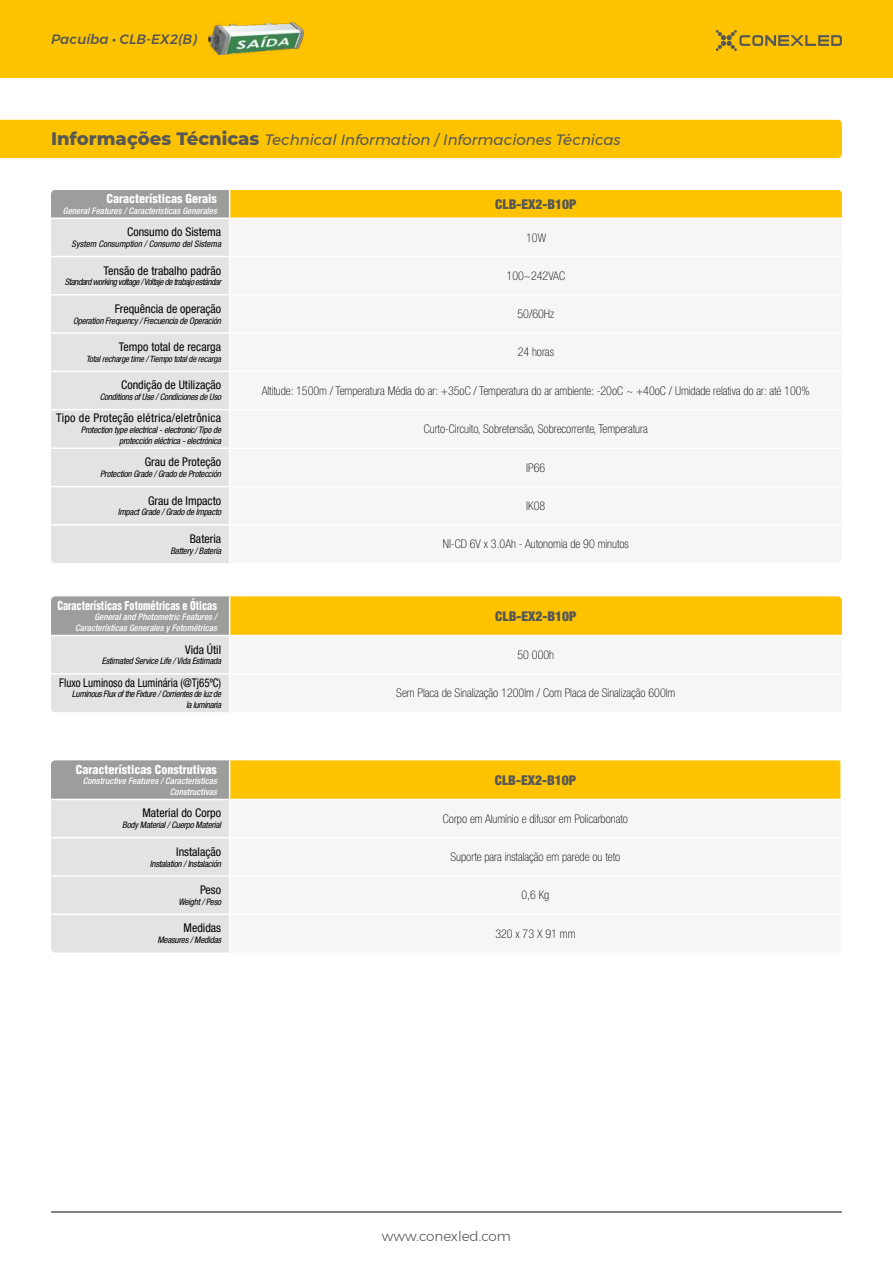
<style>
.page{position:relative;width:893px;height:1263px;background:#fff}
.page>*{position:absolute;margin:0;border:0;box-sizing:border-box;transform-origin:0 0}
.t1{font:italic 15px "Montserrat";color:#575756}
.t2{font:900 condensed 13.5px "Helvetica Neue LT Std";color:#575756}
.t3{font:italic 500 13.5px "Montserrat";color:#575756}
.t4{font:300 13.5px "Montserrat";color:#575756}
.t5{font:100 condensed 12px "Helvetica Neue LT Std";color:#000}
.t6{font:condensed 12px "Helvetica Neue LT Std";color:#000}
.t7{font:900 condensed 12px "Helvetica";color:#fff}
.t8{font:900 condensed 12px "Helvetica";color:#fff;scale:.85 1}
.t9{font:condensed 12px "Helvetica Neue LT Std";letter-spacing:.02em;color:#000}
.t10{font:condensed 12px "Helvetica Neue LT Std";color:#000;scale:.91 1}
.t11{font:italic condensed 9px/10.8px "Helvetica Neue LT Std";letter-spacing:-.025em;color:#000;text-align:right}
.t12{font:italic 500 condensed 9px/10.8px "Helvetica Neue";color:#fff;text-align:right}
.t13{font:italic condensed 9px "Helvetica Neue LT Std";letter-spacing:-.05em;color:#000}
.t14{font:italic condensed 9px "Helvetica Neue LT Std";color:#000}
.t15{font:italic condensed 8.7px "Helvetica Neue LT Std";letter-spacing:-.025em;color:#000}
.s1{font-weight:800;font-style:normal;font-size:18px}
</style>
<div class="page">
<div style="left:0;top:0;width:893px;height:77px;background:#fdc300"></div>
<svg style="left:716px;top:30px;width:126px;height:21px"></svg>
<hr style="left:51px;top:1211px;width:791px;height:2px;background:#575756">
<img style="left:209px;top:23px;width:94px;height:32px">
<div style="left:51px;top:190px;width:179px;height:28px;background:#9d9d9c"></div>
<div style="left:230px;top:190px;width:612px;height:28px;background:#fdc300"></div>
<div style="left:51px;top:219px;width:178px;height:344px;background:#e3e3e3"></div>
<div style="left:230px;top:218px;width:612px;height:38px;background:#f6f6f6"></div>
<svg style="left:229px;top:190px;width:1px;height:27px"></svg>
<hr style="left:51px;top:217px;width:179px;height:2px;background:#fff">
<hr style="left:230px;top:217px;width:612px;height:2px;background:#fff">
<hr style="left:51px;top:256px;width:179px;height:1px;background:#fff">
<hr style="left:51px;top:294px;width:179px;height:2px;background:#fff">
<hr style="left:51px;top:332px;width:179px;height:2px;background:#fff">
<hr style="left:51px;top:371px;width:179px;height:1px;background:#fff">
<hr style="left:51px;top:409px;width:179px;height:1px;background:#fff">
<hr style="left:51px;top:447px;width:179px;height:2px;background:#fff">
<hr style="left:51px;top:486px;width:179px;height:1px;background:#fff">
<hr style="left:51px;top:524px;width:179px;height:2px;background:#fff">
<div style="left:0;top:120px;width:842px;height:38px;background:#fdc300"></div>
<div style="left:51px;top:596px;width:179px;height:39px;background:#9d9d9c"></div>
<div style="left:230px;top:596px;width:612px;height:39px;background:#fdc300"></div>
<div style="left:51px;top:636px;width:178px;height:76px;background:#e3e3e3"></div>
<hr style="left:51px;top:673px;width:179px;height:1px;background:#fff">
<hr style="left:229px;top:596px;width:1px;height:39px;background:#fff">
<div style="left:51px;top:760px;width:179px;height:39px;background:#9d9d9c"></div>
<div style="left:230px;top:760px;width:611px;height:39px;background:#fdc300"></div>
<div style="left:51px;top:800px;width:178px;height:113px;background:#e3e3e3"></div>
<div style="left:51px;top:914px;width:179px;height:38px;background:#e3e3e3"></div>
<div style="left:230px;top:914px;width:611px;height:38px;background:#f6f6f6"></div>
<hr style="left:51px;top:837px;width:179px;height:1px;background:#fff">
<hr style="left:51px;top:875px;width:179px;height:2px;background:#fff">
<hr style="left:229px;top:760px;width:1px;height:39px;background:#fff">
<hr style="left:840px;top:760px;width:2px;height:39px;background:#fff">
<hr style="left:51px;top:913px;width:179px;height:2px;background:#fff">
<hr style="left:229px;top:915px;width:1px;height:37px;background:#fff">
<hr style="left:230px;top:913px;width:610px;height:2px;background:#fff">
<hr style="left:840px;top:914px;width:2px;height:38px;background:#fff">
<h2 class="t3" style="left:51px;top:28px;width:147px">Pacuíba • CLB-EX2(B)</h2>
<h1 class="t1" style="left:51px;top:128px;width:571px"><span class="s1">Informações Técnicas</span> Technical Information / Informaciones Técnicas</h1>
<h3 class="t7" style="left:107px;top:191px;width:112px">Características Gerais</h3>
<p class="t12" style="left:63px;top:205px;width:155px">General Features / Caracteristicas Generales</p>
<h2 class="t2" style="left:495px;top:196px;width:83px">CLB-EX2-B10P</h2>
<h3 class="t6" style="left:127px;top:225px;width:95px">Consumo do Sistema</h3>
<p class="t14" style="left:72px;top:239px;width:151px">System Consumption / Consumo del Sistema</p>
<h3 class="t5" style="left:526px;top:231px;width:21px">10W</h3>
<h3 class="t6" style="left:104px;top:263px;width:119px">Tensão de trabalho padrão</h3>
<p class="t13" style="left:65px;top:277px;width:158px">Standard working voltage / Voltaje de trabajo estándar</p>
<h3 class="t5" style="left:507px;top:269px;width:60px">100~242VAC</h3>
<h3 class="t6" style="left:115px;top:302px;width:108px">Frequência de operação</h3>
<p class="t11" style="left:73px;top:315px;width:150px">Operation Frequency / Frecuencia de Operación</p>
<h3 class="t5" style="left:517px;top:307px;width:38px">50/60Hz</h3>
<h3 class="t6" style="left:119px;top:340px;width:104px">Tempo total de recarga</h3>
<p class="t15" style="left:86px;top:354px;width:137px">Total recharge time / Tiempo total de recarga</p>
<h3 class="t5" style="left:518px;top:345px;width:38px">24 horas</h3>
<h3 class="t6" style="left:121px;top:378px;width:101px">Condição de Utilização</h3>
<p class="t11" style="left:100px;top:392px;width:123px">Conditions of Use / Condiciones de Uso</p>
<h3 class="t5" style="left:262px;top:384px;width:549px">Altitude: 1500m / Temperatura Média do ar: +35oC / Temperatura do ar ambiente: -20oC ~ +40oC / Umidade relativa do ar: até 100%</h3>
<h3 class="t9" style="left:56px;top:411px;width:166px">Tipo de Proteção elétrica/eletrônica</h3>
<p class="t11" style="left:81px;top:425px;width:142px">Protection type electrical - electronic/ Tipo de protección eléctrica - electrónica</p>
<h3 class="t5" style="left:424px;top:422px;width:225px">Curto-Circuito, Sobretensão, Sobrecorrente, Temperatura</h3>
<h3 class="t6" style="left:145px;top:455px;width:78px">Grau de Proteção</h3>
<p class="t11" style="left:100px;top:469px;width:122px">Protection Grade / Grado de Protección</p>
<h3 class="t5" style="left:526px;top:461px;width:21px">IP66</h3>
<h3 class="t6" style="left:148px;top:493px;width:75px">Grau de Impacto</h3>
<p class="t11" style="left:118px;top:507px;width:105px">Impact Grade / Grado de Impacto</p>
<h3 class="t6" style="left:190px;top:532px;width:33px">Bateria</h3>
<p class="t11" style="left:170px;top:545px;width:52px">Battery / Batería</p>
<h3 class="t5" style="left:526px;top:499px;width:21px">IK08</h3>
<h3 class="t5" style="left:443px;top:537px;width:187px">NI-CD 6V x 3.0Ah - Autonomia de 90 minutos</h3>
<h3 class="t8" style="left:57px;top:598px;width:189px">Características Fotométricas e Óticas</h3>
<p class="t12" style="left:75px;top:612px;width:143px">General and Photometric Features /<br>Características Generales y Fotométricas</p>
<h2 class="t2" style="left:495px;top:608px;width:83px">CLB-EX2-B10P</h2>
<h3 class="t6" style="left:185px;top:642px;width:37px">Vida Útil</h3>
<p class="t11" style="left:102px;top:656px;width:121px">Estimated Service Life / Vida Estimada</p>
<h3 class="t5" style="left:517px;top:648px;width:38px">50 000h</h3>
<h3 class="t10" style="left:59px;top:675px;width:179px">Fluxo Luminoso da Luminária (@Tj65ºC)</h3>
<p class="t11" style="left:72px;top:689px;width:151px">Luminous Flux of the Fixture / Corrientes de luz de la luminaria</p>
<h3 class="t5" style="left:396px;top:686px;width:281px">Sem Placa de Sinalização 1200lm / Com Placa de Sinalização 600lm</h3>
<h3 class="t7" style="left:76px;top:762px;width:142px">Características Construtivas</h3>
<p class="t12" style="left:83px;top:776px;width:136px">Constructive Features / Características<br>Constructivas</p>
<h2 class="t2" style="left:495px;top:772px;width:83px">CLB-EX2-B10P</h2>
<h3 class="t6" style="left:142px;top:806px;width:80px">Material do Corpo</h3>
<p class="t11" style="left:122px;top:820px;width:100px">Body Material / Cuerpo Material</p>
<h3 class="t5" style="left:443px;top:812px;width:187px">Corpo em Alumínio e difusor em Policarbonato</h3>
<h3 class="t6" style="left:176px;top:844px;width:46px">Instalação</h3>
<p class="t11" style="left:150px;top:858px;width:73px">Instalation / Instalación</p>
<h3 class="t5" style="left:451px;top:850px;width:171px">Suporte para instalação em parede ou teto</h3>
<h3 class="t6" style="left:200px;top:883px;width:23px">Peso</h3>
<p class="t11" style="left:178px;top:896px;width:44px">Weight / Peso</p>
<h3 class="t5" style="left:521px;top:888px;width:29px">0,6 Kg</h3>
<h3 class="t6" style="left:184px;top:921px;width:39px">Medidas</h3>
<p class="t11" style="left:157px;top:935px;width:65px">Measures / Medidas</p>
<h3 class="t5" style="left:495px;top:927px;width:82px">320 x 73 X 91 mm</h3>
<h2 class="t4" style="left:382px;top:1226px;width:131px">www.conexled.com</h2>
</div>
